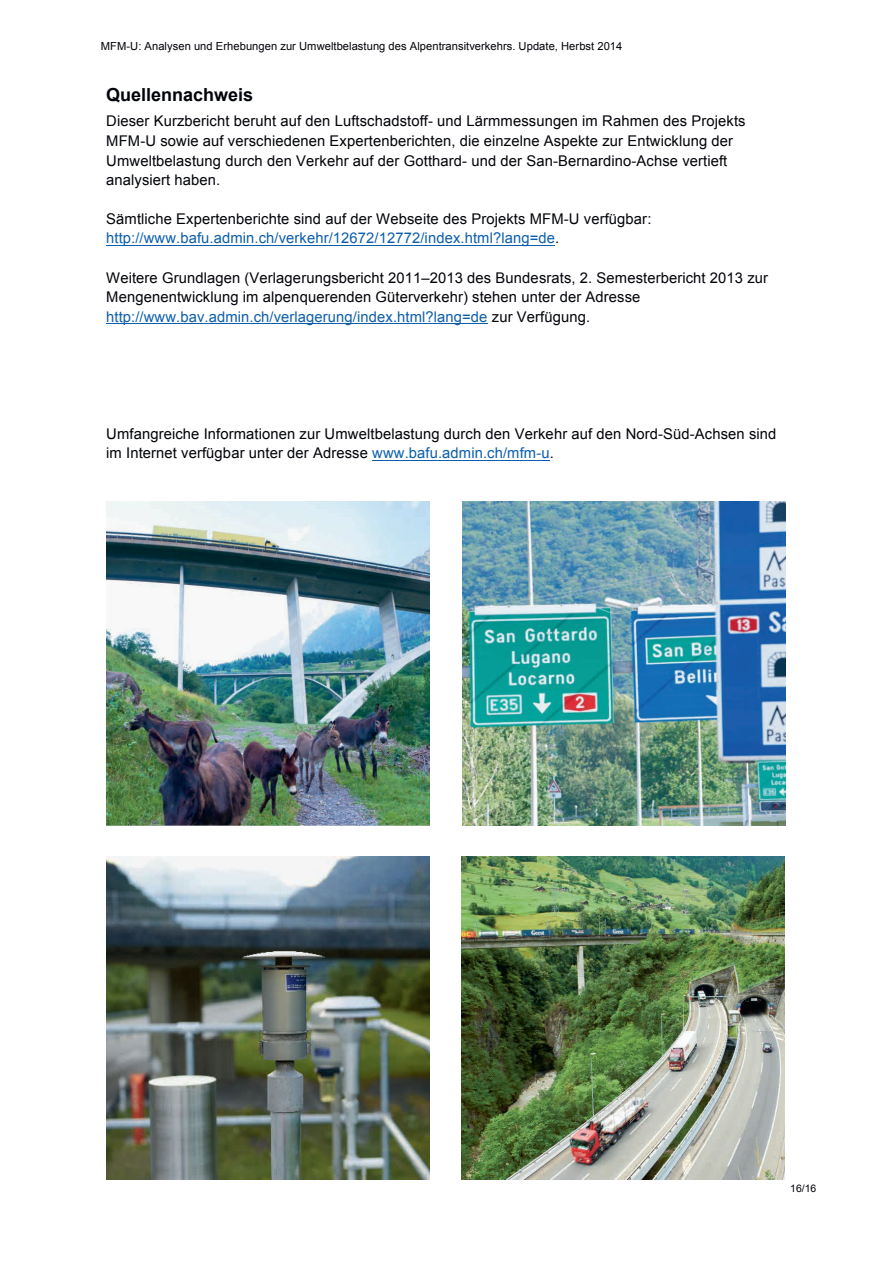
<style>
.page{position:relative;width:893px;height:1263px;background:#fff}
.page>*{position:absolute;margin:0;border:0;box-sizing:border-box;transform-origin:0 0}
.t1{font:700 18px "Arial";color:#000309}
.t2{font:14.7px/19.5px "Arial MS";letter-spacing:.01em;color:#000309}
.t3{font:11.1px "Arial MS";letter-spacing:.005em;color:#000309}
.t4{font:10.5px "Arial MS";color:#000309}
.s1{color:#0c5ead}
</style>
<div class="page">
<hr style="left:106px;top:246px;width:449px;height:1px;background:#0c5ead">
<hr style="left:106px;top:324px;width:382px;height:1px;background:#0c5ead">
<hr style="left:372px;top:460px;width:178px;height:1px;background:#0c5ead">
<img style="left:106px;top:856px;width:323px;height:323px">
<img style="left:463px;top:502px;width:323px;height:323px">
<img style="left:106px;top:502px;width:323px;height:323px">
<img style="left:461px;top:856px;width:324px;height:323px">
<p class="t3" style="left:101px;top:40px;width:523px">MFM-U: Analysen und Erhebungen zur Umweltbelastung des Alpentransitverkehrs. Update, Herbst 2014</p>
<p class="t1" style="left:106px;top:83px;width:149px">Quellennachweis</p>
<p class="t2" style="left:106px;top:111px;width:641px">Dieser Kurzbericht beruht auf den Luftschadstoff- und Lärmmessungen im Rahmen des Projekts MFM-U sowie auf verschiedenen Expertenberichten, die einzelne Aspekte zur Entwicklung der Umweltbelastung durch den Verkehr auf der Gotthard- und der San-Bernardino-Achse vertieft analysiert haben.</p>
<p class="t2" style="left:106px;top:209px;width:547px">Sämtliche Expertenberichte sind auf der Webseite des Projekts MFM-U verfügbar: <span class="s1">http://www.bafu.admin.ch/verkehr/12672/12772/index.html?lang=de</span>.</p>
<p class="t2" style="left:106px;top:268px;width:663px">Weitere Grundlagen (Verlagerungsbericht 2011–2013 des Bundesrats, 2. Semesterbericht 2013 zur<br>Mengenentwicklung im alpenquerenden Güterverkehr) stehen unter der Adresse <span class="s1">http://www.bav.admin.ch/verlagerung/index.html?lang=de</span> zur Verfügung.</p>
<p class="t2" style="left:106px;top:424px;width:672px">Umfangreiche Informationen zur Umweltbelastung durch den Verkehr auf den Nord-Süd-Achsen sind im Internet verfügbar unter der Adresse <span class="s1">www.bafu.admin.ch/mfm-u</span>.</p>
<p class="t4" style="left:790px;top:1182px;width:28px">16/16</p>
</div>
